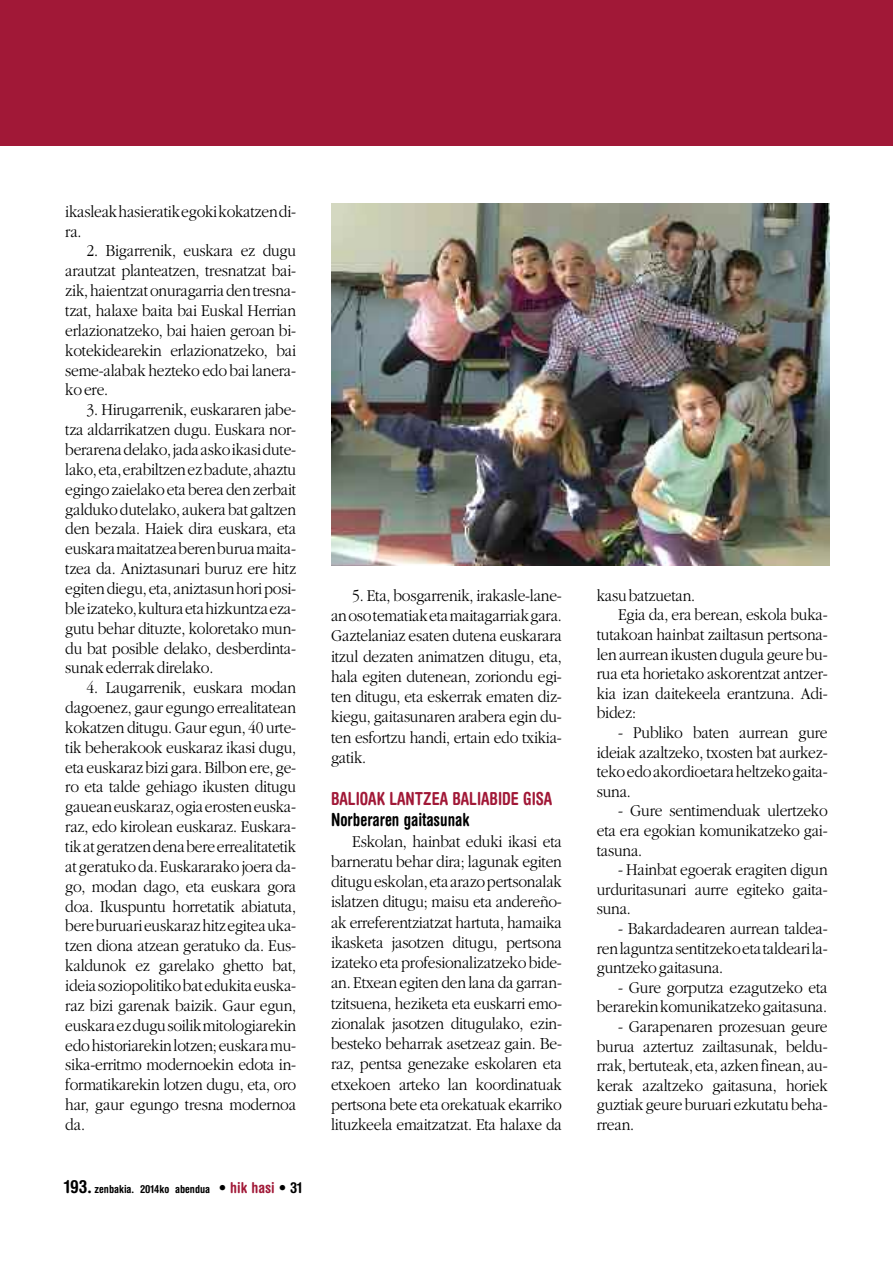
<style>
.page{position:relative;width:893px;height:1263px;background:#fff}
.page>*{position:absolute;margin:0;border:0;box-sizing:border-box;transform-origin:0 0}
.t1{font:700 condensed 18px "Helvetica Rounded";color:#a11837;scale:.9 1}
.t2{font:700 condensed 18px "Helvetica Rounded";color:#000;scale:.9 1}
.t3{font:300 17.25px/19.8px "Garamond";letter-spacing:-.015em;color:#000;text-align:justify;scale:.9 1}
.t4{font:700 condensed 11.1px "Helvetica Rounded";color:#000}
.s1{font-size:18px}
.s2{font-size:15px}
.s3{font-size:15px;color:#a11837}
</style>
<div class="page">
<div style="left:0;top:0;width:893px;height:146px;background:#a11837"></div>
<img style="left:331px;top:203px;width:498px;height:362px">
<p class="t3" style="left:65px;top:201px;width:258px">ikasleakhasieratikegokikokatzendi&shy;ra.</p>
<p class="t3" style="left:65px;top:241px;width:258px;text-indent:21px">2. Bigarrenik, euskara ez dugu arautzat planteatzen, tresnatzat bai&shy;zik,haientzatonuragarriadentresna&shy;tzat, halaxe baita bai Euskal Herrian erlazionatzeko, bai haien geroan bi&shy;kotekidearekin erlazionatzeko, bai seme-alabak hezteko edo bai lanera&shy;koere.</p>
<p class="t3" style="left:65px;top:399px;width:258px;text-indent:21px">3. Hirugarrenik, euskararen jabe&shy;tza aldarrikatzen dugu. Euskara nor&shy;berarenadelako,jadaaskoikasidute&shy;lako,eta,erabiltzenezbadute,ahaztu egingozaielakoetabereadenzerbait galdukodutelako, aukerabatgaltzen den bezala. Haiek dira euskara, eta euskaramaitatzeaberenburuamaita&shy;tzea da. Aniztasunari buruz ere hitz egitendiegu,eta, aniztasunhoriposi&shy;bleizateko,kulturaetahizkuntzaeza&shy;gutu behar dituzte, koloretako mun&shy;du bat posible delako, desberdinta&shy;sunakederrakdirelako.</p>
<p class="t3" style="left:65px;top:677px;width:258px;text-indent:21px">4. Laugarrenik, euskara modan dagoenez, gaur egungo errealitatean kokatzen ditugu. Gaur egun, 40 urte&shy;tik beherakook euskaraz ikasi dugu, eta euskaraz bizi gara. Bilbon ere, ge&shy;ro eta talde gehiago ikusten ditugu gaueaneuskaraz,ogiaerosteneuska&shy;raz, edo kirolean euskaraz. Euskara&shy;tikatgeratzendenabereerrealitatetik at geratukoda.Euskararakojoerada&shy;go, modan dago, eta euskara gora doa. Ikuspuntu horretatik abiatuta, bereburuarieuskarazhitzegiteauka&shy;tzen diona atzean geratuko da. Eus&shy;kaldunok ez garelako ghetto bat, ideiasoziopolitikobatedukitaeuska&shy;raz bizi garenak baizik. Gaur egun, euskaraezdugusoilikmitologiarekin edohistoriarekinlotzen;euskaramu&shy;sika-erritmo modernoekin edota in&shy;formatikarekin lotzen dugu, eta, oro har, gaur egungo tresna modernoa da.</p>
<p class="t4" style="left:64px;top:1185px;width:240px"><span class="s1">193.</span> zenbakia. 2014ko abendua <span class="s2">•</span> <span class="s3">hik hasi</span> <span class="s2">• 31</span></p>
<p class="t3" style="left:331px;top:585px;width:258px;line-height:20.2px;text-indent:21px">5. Eta, bosgarrenik, irakasle-lane&shy;anosotematiaketamaitagarriakgara.<br>Gaztelaniaz esaten dutena euskarara itzul dezaten animatzen ditugu, eta, hala egiten dutenean, zoriondu egi&shy;ten ditugu, eta eskerrak ematen diz&shy;kiegu, gaitasunaren arabera egin du&shy;ten esfortzu handi, ertain edo txikia&shy;gatik.</p>
<p class="t1" style="left:331px;top:792px;width:247px">BALIOAK LANTZEA BALIABIDE GISA</p>
<p class="t2" style="left:331px;top:813px;width:155px">Norberaren gaitasunak</p>
<p class="t3" style="left:331px;top:831px;width:258px;line-height:20.2px;text-indent:21px">Eskolan, hainbat eduki ikasi eta barneratu behar dira; lagunak egiten ditugueskolan,etaarazopertsonalak islatzen ditugu; maisu eta andereño&shy;ak erreferentziatzat hartuta, hamaika ikasketa jasotzen ditugu, pertsona izateko eta profesionalizatzeko bide&shy;an. Etxean egiten den lana da garran&shy;tzitsuena, heziketa eta euskarri emo&shy;zionalak jasotzen ditugulako, ezin&shy;besteko beharrak asetzeaz gain. Be&shy;raz, pentsa genezake eskolaren eta etxekoen arteko lan koordinatuak pertsona bete eta orekatuak ekarriko lituzkeela emaitzatzat. Eta halaxe da</p>
<p class="t3" style="left:597px;top:585px;width:111px">kasubatzuetan.</p>
<p class="t3" style="left:618px;top:605px;width:234px">Egia da, era berean, eskola buka-</p>
<p class="t3" style="left:597px;top:624px;width:258px">tutakoan hainbat zailtasun pertsona-</p>
<p class="t3" style="left:597px;top:644px;width:258px">len aurrean ikusten dugula geure bu-</p>
<p class="t3" style="left:597px;top:663px;width:258px">rua eta horietako askorentzat antzer-</p>
<p class="t3" style="left:597px;top:683px;width:258px">kia izan daitekeela erantzuna. Adi-</p>
<p class="t3" style="left:597px;top:703px;width:45px">bidez:</p>
<p class="t3" style="left:597px;top:722px;width:258px;text-indent:21px">- Publiko baten aurrean gure ideiak azaltzeko, txosten bat aurkez&shy;tekoedoakordioetaraheltzekogaita&shy;suna.</p>
<p class="t3" style="left:597px;top:801px;width:258px;text-indent:21px">- Gure sentimenduak ulertzeko eta era egokian komunikatzeko gai&shy;tasuna.</p>
<p class="t3" style="left:597px;top:859px;width:258px;text-indent:21px">- Hainbat egoerak eragiten digun urduritasunari aurre egiteko gaita&shy;suna.</p>
<p class="t3" style="left:597px;top:918px;width:258px;text-indent:21px">- Bakardadearen aurrean taldea&shy;renlaguntzasentitzekoetataldearila&shy;guntzekogaitasuna.</p>
<p class="t3" style="left:597px;top:977px;width:258px;text-align:right">- Gure gorputza ezagutzeko eta berarekinkomunikatzekogaitasuna.</p>
<p class="t3" style="left:597px;top:1016px;width:258px;text-indent:21px">- Garapenaren prozesuan geure burua aztertuz zailtasunak, beldu&shy;rrak,bertuteak, eta, azkenfinean, au&shy;kerak azaltzeko gaitasuna, horiek guztiak geure buruari ezkutatu beha&shy;rrean.</p>
</div>
